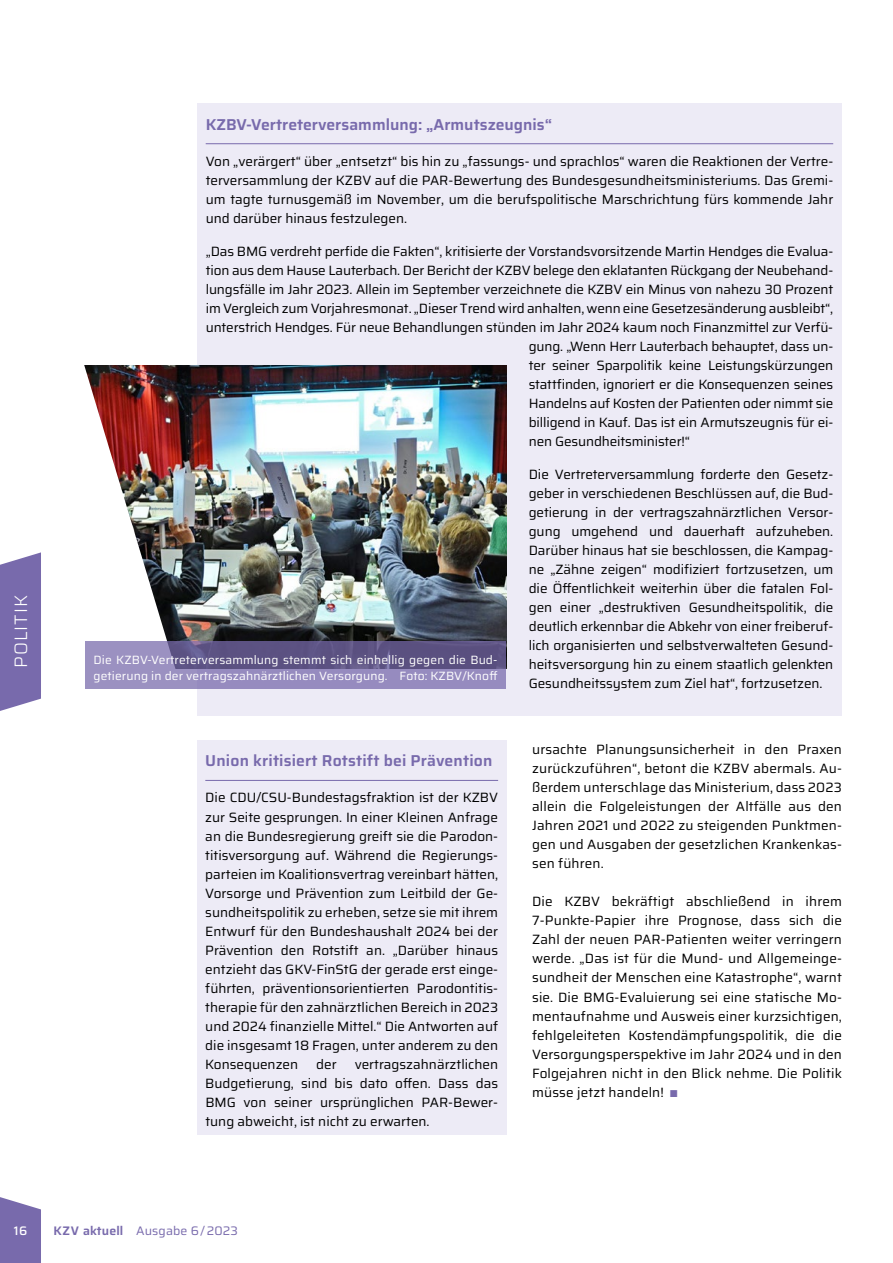
<style>
.page{position:relative;width:893px;height:1263px;background:#fff}
.page>*{position:absolute;margin:0;border:0;box-sizing:border-box;transform-origin:0 0}
.t1{font:300 18px "Saira";letter-spacing:.05em;color:#fff}
.t2{font:600 15.75px "Saira";color:#786aac}
.t3{font:13.5px/19px "Saira";letter-spacing:-.01em;color:#000;text-align:justify}
.t4{font:12.3px "Saira";letter-spacing:.01em;color:#786aac}
.t5{font:500 12.3px "Saira";color:#fff}
.t6{font:12px/16.5px "Saira";letter-spacing:.01em;color:#fff}
.s1{font-size:9.9px;color:#786aac}
.s2{font-weight:600}
</style>
<div class="page">
<div style="left:197px;top:103px;width:645px;height:613px;background:#edebf6"></div>
<hr style="left:206px;top:143px;width:627px;height:1px;background:#786aac">
<div style="left:197px;top:740px;width:310px;height:395px;background:#edebf6"></div>
<hr style="left:205px;top:780px;width:293px;height:1px;background:#786aac">
<img style="left:184px;top:366px;width:322px;height:275px">
<img style="left:84px;top:365px;width:100px;height:276px">
<svg style="left:85px;top:641px;width:421px;height:48px;background:#7c72a3"></svg>
<svg style="left:0;top:1197px;width:41px;height:66px;background:#8478b3"></svg>
<svg style="left:0;top:552px;width:41px;height:159px;background:#8275b2"></svg>
<h1 class="t1" style="left:6px;top:668px;width:74px;rotate:-90deg">POLITIK</h1>
<p class="t2" style="left:206px;top:111px;width:348px">KZBV-Vertreterversammlung: „Armutszeugnis“</p>
<p class="t3" style="left:206px;top:151px;width:629px">Von „verärgert“ über „entsetzt“ bis hin zu „fassungs- und sprachlos“ waren die Reaktionen der Vertre&shy;terversammlung der KZBV auf die PAR-Bewertung des Bundesgesundheitsministeriums. Das Gremi&shy;um tagte turnusgemäß im November, um die berufspolitische Marschrichtung fürs kommende Jahr und darüber hinaus festzulegen.</p>
<p class="t3" style="left:206px;top:241px;width:629px">„Das BMG verdreht perfide die Fakten“, kritisierte der Vorstandsvorsitzende Martin Hendges die Evalua-</p>
<p class="t3" style="left:206px;top:260px;width:629px">tion aus dem Hause Lauterbach. Der Bericht der KZBV belege den eklatanten Rückgang der Neubehand-</p>
<p class="t3" style="left:206px;top:279px;width:629px">lungsfälle im Jahr 2023. Allein im September verzeichnete die KZBV ein Minus von nahezu 30 Prozent</p>
<p class="t3" style="left:206px;top:298px;width:629px">im Vergleich zum Vorjahresmonat. „Dieser Trend wird anhalten, wenn eine Gesetzesänderung ausbleibt“,</p>
<p class="t3" style="left:206px;top:317px;width:629px">unterstrich Hendges. Für neue Behandlungen stünden im Jahr 2024 kaum noch Finanzmittel zur Verfü-</p>
<p class="t3" style="left:529px;top:336px;width:306px">gung. „Wenn Herr Lauterbach behauptet, dass un-</p>
<p class="t3" style="left:529px;top:355px;width:306px">ter seiner Sparpolitik keine Leistungskürzungen</p>
<p class="t3" style="left:529px;top:374px;width:306px">stattfinden, ignoriert er die Konsequenzen seines</p>
<p class="t3" style="left:529px;top:393px;width:306px">Handelns auf Kosten der Patienten oder nimmt sie</p>
<p class="t3" style="left:529px;top:412px;width:306px">billigend in Kauf. Das ist ein Armutszeugnis für ei-</p>
<p class="t3" style="left:529px;top:431px;width:163px">nen Gesundheitsminister!“</p>
<p class="t3" style="left:529px;top:464px;width:306px">Die Vertreterversammlung forderte den Gesetz&shy;geber in verschiedenen Beschlüssen auf, die Bud&shy;getierung in der vertragszahnärztlichen Versor&shy;gung umgehend und dauerhaft aufzuheben.<br>Darüber hinaus hat sie beschlossen, die Kampag&shy;ne „Zähne zeigen“ modifiziert fortzusetzen, um die Öffentlichkeit weiterhin über die fatalen Fol&shy;gen einer „destruktiven Gesundheitspolitik, die deutlich erkennbar die Abkehr von einer freiberuf&shy;lich organisierten und selbstverwalteten Gesund&shy;heitsversorgung hin zu einem staatlich gelenkten Gesundheitssystem zum Ziel hat“, fortzusetzen.</p>
<p class="t6" style="left:94px;top:651px;width:405px">Die KZBV-Vertreterversammlung stemmt sich einhellig gegen die Bud&shy;getierung in der vertragszahnärztlichen Versorgung. Foto: KZBV/Knoff</p>
<p class="t2" style="left:205px;top:748px;width:289px">Union kritisiert Rotstift bei Prävention</p>
<p class="t3" style="left:205px;top:788px;width:294px">Die CDU/CSU-Bundestagsfraktion ist der KZBV zur Seite gesprungen. In einer Kleinen Anfrage an die Bundesregierung greift sie die Parodon&shy;titisversorgung auf. Während die Regierungs&shy;parteien im Koalitionsvertrag vereinbart hätten, Vorsorge und Prävention zum Leitbild der Ge&shy;sundheitspolitik zu erheben, setze sie mit ihrem Entwurf für den Bundeshaushalt 2024 bei der Prävention den Rotstift an. „Darüber hinaus entzieht das GKV-FinStG der gerade erst einge&shy;führten, präventionsorientierten Parodontitis&shy;therapie für den zahnärztlichen Bereich in 2023 und 2024 finanzielle Mittel.“ Die Antworten auf die insgesamt 18 Fragen, unter anderem zu den Konsequenzen</p>
<p class="t3" style="left:205px;top:1054px;width:294px;text-indent:149px">vertragszahnärztlichen Budgetierung, sind bis dato offen. Dass das BMG von seiner ursprünglichen PAR-Bewer&shy;tung abweicht, ist nicht zu erwarten.</p>
<p class="t3" style="left:316px;top:1054px;width:22px">der</p>
<p class="t3" style="left:532px;top:739px;width:311px">ursachte Planungsunsicherheit in den Praxen zurückzuführen“, betont die KZBV abermals. Au&shy;ßerdem unterschlage das Ministerium, dass 2023 allein die Folgeleistungen der Altfälle aus den Jahren 2021 und 2022 zu steigenden Punktmen&shy;gen und Ausgaben der gesetzlichen Krankenkas&shy;sen führen.</p>
<p class="t3" style="left:532px;top:891px;width:311px">Die KZBV bekräftigt abschließend in ihrem 7-Punkte-Papier ihre Prognose, dass sich die Zahl der neuen PAR-Patienten weiter verringern werde. „Das ist für die Mund- und Allgemeinge&shy;sundheit der Menschen eine Katastrophe“, warnt sie. Die BMG-Evaluierung sei eine statische Mo&shy;mentaufnahme und Ausweis einer kurzsichtigen, fehlgeleiteten Kostendämpfungspolitik, die die Versorgungsperspektive im Jahr 2024 und in den Folgejahren nicht in den Blick nehme. Die Politik müsse jetzt handeln! <span class="s1">|</span></p>
<p class="t5" style="left:14px;top:1221px;width:15px">16</p>
<p class="t4" style="left:53px;top:1221px;width:186px"><span class="s2">KZV aktuell</span> Ausgabe 6/2023</p>
</div>
